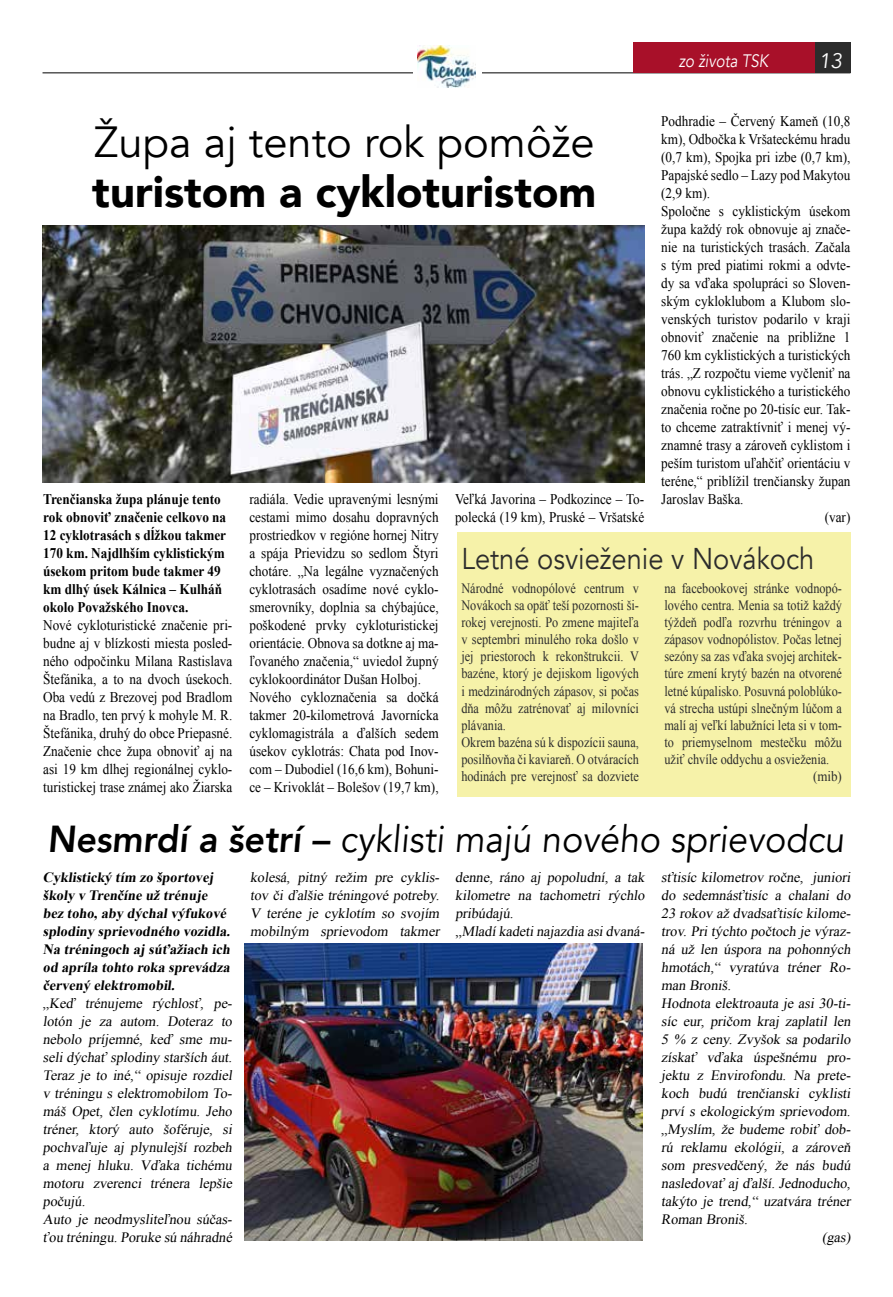
<style>
.page{position:relative;width:893px;height:1297px;background:#fff}
.page>*{position:absolute;margin:0;border:0;box-sizing:border-box;transform-origin:0 0}
.t1{font:900 43.5px "Avenir";color:#000}
.t2{font:43.5px "Avenir";color:#000}
.t3{font:37.5px "Avenir";color:#000;scale:.95 1}
.t4{font:30px "Avenir";color:#2c2c2c;scale:.91 1}
.t5{font:21px "Avenir";color:#fff}
.t6{font:18px "Avenir";color:#fff;scale:.84 1}
.t7{font:14.7px/18px "Times New Roman";color:#000;scale:.9 1}
.t8{font:700 14.7px/18px "Times New Roman";color:#000;scale:.9 1}
.t9{font:14.25px/18px "Times New Roman";color:#000}
.t10{font:14.25px/17.1px "Times New Roman";color:#2c2c2c;scale:.86 1}
.t11{font:700 14.25px/18px "Times New Roman";color:#000}
.t12{font:14.25px "Times New Roman";color:#2c2c2c;scale:.91 1}
.s1{font-weight:800}
</style>
<div class="page">
<hr style="left:43px;top:72px;width:807px;height:1px;background:#000">
<div style="left:798px;top:43px;width:52px;height:30px;background:#2c2c2c"></div>
<div style="left:633px;top:43px;width:182px;height:30px;background:#a81029"></div>
<div style="left:413px;top:43px;width:68px;height:46px;background:#fff"></div>
<img style="left:418px;top:46px;width:58px;height:41px">
<div style="left:457px;top:532px;width:393px;height:265px;background:#f6f2a9"></div>
<img style="left:43px;top:226px;width:602px;height:256px">
<img style="left:245px;top:944px;width:397px;height:297px">
<p class="t6" style="left:679px;top:50px;width:111px">zo života TSK</p>
<h3 class="t5" style="left:819px;top:48px;width:28px">13</h3>
<p class="t7" style="left:661px;top:112px;width:212px">Podhradie – Červený Kameň (10,8</p>
<p class="t7" style="left:661px;top:130px;width:212px">km), Odbočka k Vršateckému hradu</p>
<p class="t7" style="left:661px;top:148px;width:212px">(0,7 km), Spojka pri izbe (0,7 km),</p>
<p class="t7" style="left:661px;top:166px;width:212px">Papajské sedlo – Lazy pod Makytou</p>
<p class="t7" style="left:661px;top:184px;width:56px">(2,9 km).</p>
<p class="t7" style="left:661px;top:202px;width:212px">Spoločne s cyklistickým úsekom</p>
<p class="t7" style="left:661px;top:220px;width:212px">župa každý rok obnovuje aj znače-</p>
<p class="t7" style="left:661px;top:238px;width:212px">nie na turistických trasách. Začala</p>
<p class="t7" style="left:661px;top:256px;width:212px">s tým pred piatimi rokmi a odvte-</p>
<p class="t7" style="left:661px;top:274px;width:212px">dy sa vďaka spolupráci so Sloven-</p>
<p class="t7" style="left:661px;top:292px;width:212px">ským cykloklubom a Klubom slo-</p>
<p class="t7" style="left:661px;top:310px;width:212px">venských turistov podarilo v kraji</p>
<p class="t7" style="left:661px;top:328px;width:212px">obnoviť značenie na približne 1</p>
<p class="t7" style="left:661px;top:346px;width:212px">760 km cyklistických a turistických</p>
<p class="t7" style="left:661px;top:364px;width:212px">trás. „Z rozpočtu vieme vyčleniť na</p>
<p class="t7" style="left:661px;top:382px;width:212px">obnovu cyklistického a turistického</p>
<p class="t7" style="left:661px;top:400px;width:212px">značenia ročne po 20-tisíc eur. Tak-</p>
<p class="t7" style="left:661px;top:418px;width:212px">to chceme zatraktívniť i menej vý-</p>
<p class="t7" style="left:661px;top:436px;width:212px">znamné trasy a zároveň cyklistom i</p>
<p class="t7" style="left:661px;top:454px;width:212px">peším turistom uľahčiť orientáciu v</p>
<p class="t7" style="left:661px;top:472px;width:212px">teréne,“ priblížil trenčiansky župan</p>
<p class="t7" style="left:661px;top:490px;width:93px">Jaroslav Baška.</p>
<p class="t7" style="left:825px;top:508px;width:30px">(var)</p>
<h1 class="t2" style="left:94px;top:116px;width:502px">Župa aj tento rok pomôže</h1>
<h1 class="t1" style="left:92px;top:154px;width:506px">turistom a cykloturistom</h1>
<p class="t8" style="left:43px;top:490px;width:205px">Trenčianska župa plánuje tento rok obnoviť značenie celkovo na<br>12 cyklotrasách s dĺžkou takmer<br>170 km. Najdlhším cyklistickým úsekom pritom bude takmer 49 km dlhý úsek Kálnica – Kulháň okolo Považského Inovca.</p>
<p class="t7" style="left:43px;top:616px;width:212px;text-align:justify">Nové cykloturistické značenie pri&shy;budne aj v blízkosti miesta posled&shy;ného odpočinku Milana Rastislava Štefánika, a to na dvoch úsekoch.<br>Oba vedú z Brezovej pod Bradlom na Bradlo, ten prvý k mohyle M. R.<br>Štefánika, druhý do obce Priepasné.<br>Značenie chce župa obnoviť aj na asi 19 km dlhej regionálnej cyklo&shy;turistickej trase známej ako Žiarska</p>
<p class="t7" style="left:249px;top:490px;width:212px">radiála. Vedie upravenými lesnými cestami mimo dosahu dopravných prostriedkov v regióne hornej Nitry a spája Prievidzu so sedlom Štyri chotáre. „Na legálne vyznačených cyklotrasách osadíme nové cyklo&shy;smerovníky, doplnia sa chýbajúce, poškodené prvky cykloturistickej orientácie. Obnova sa dotkne aj ma&shy;ľovaného značenia,“ uviedol župný cyklokoordinátor Dušan Holboj.<br>Nového cykloznačenia sa dočká takmer 20-kilometrová Javornícka cyklomagistrála a ďalších sedem úsekov cyklotrás: Chata pod Inov&shy;com – Dubodiel (16,6 km), Bohuni&shy;ce – Krivoklát – Bolešov (19,7 km),</p>
<p class="t7" style="left:455px;top:490px;width:212px">Veľká Javorina – Podkozince – To&shy;polecká (19 km), Pruské – Vršatské</p>
<h3 class="t4" style="left:461px;top:540px;width:389px">Letné osvieženie v Novákoch</h3>
<p class="t10" style="left:461px;top:579px;width:208px">Národné vodnopólové centrum v<br>Novákoch sa opäť teší pozornosti ši&shy;rokej verejnosti. Po zmene majiteľa v septembri minulého roka došlo v jej priestoroch k rekonštrukcii. V bazéne, ktorý je dejiskom ligových i medzinárodných zápasov, si počas dňa môžu zatrénovať aj milovníci plávania.<br>Okrem bazéna sú k dispozícii sauna, posilňovňa či kaviareň. O otváracích hodinách pre verejnosť sa dozviete</p>
<p class="t10" style="left:664px;top:579px;width:208px">na facebookovej stránke vodnopó-</p>
<p class="t10" style="left:664px;top:596px;width:208px">lového centra. Menia sa totiž každý</p>
<p class="t10" style="left:664px;top:613px;width:208px">týždeň podľa rozvrhu tréningov a</p>
<p class="t10" style="left:664px;top:631px;width:208px">zápasov vodnopólistov. Počas letnej</p>
<p class="t10" style="left:664px;top:648px;width:208px">sezóny sa zas vďaka svojej architek-</p>
<p class="t10" style="left:664px;top:665px;width:208px">túre zmení krytý bazén na otvorené</p>
<p class="t10" style="left:664px;top:682px;width:208px">letné kúpalisko. Posuvná poloblúko-</p>
<p class="t10" style="left:664px;top:699px;width:208px">vá strecha ustúpi slnečným lúčom a</p>
<p class="t10" style="left:664px;top:716px;width:208px">malí aj veľkí labužníci leta si v tom-</p>
<p class="t10" style="left:664px;top:733px;width:208px">to priemyselnom mestečku môžu</p>
<p class="t10" style="left:664px;top:750px;width:193px">užiť chvíle oddychu a osvieženia.</p>
<p class="t12" style="left:813px;top:767px;width:33px">(mib)</p>
<h2 class="t3" style="left:47px;top:817px;width:845px"><span class="s1">Nesmrdí a šetrí –</span> cyklisti majú nového sprievodcu</h2>
<p class="t11" style="left:43px;top:868px;width:191px">Cyklistický tím zo športovej školy v Trenčíne už trénuj e bez toho, aby dýchal výfukové splodiny sprievodného vozidla.<br>Na tréningoch aj súťažiach ich od apríla tohto roka sprevádza červený elektromobil.</p>
<p class="t9" style="left:43px;top:994px;width:193px">„Keď trénuj eme rýchlosť, pe&shy;lotón j e za autom. Doteraz to nebolo príj emné, keď sme mu&shy;seli dýchať splodiny starších áut.<br>Teraz j e to iné,“ opisuj e rozdiel v tréningu s elektromobilom To&shy;máš Opet, člen cyklotímu. Jeho tréner, ktorý auto šoféruj e, si pochvaľuj e aj plynulej ší rozbeh a menej hluku. Vďaka tichému motoru zverenci trénera lepšie počujú.<br>Auto j e neodmysliteľnou súčas&shy;ťou tréningu.Poruke sú náhradné</p>
<p class="t9" style="left:250px;top:868px;width:193px;text-align:justify">kolesá, pitný režim pre cyklis&shy;tov či ďalšie tréningové potreby.<br>V teréne j e cyklotím so svoj ím mobilným sprievodom takmer</p>
<p class="t9" style="left:455px;top:868px;width:193px">denne, ráno aj popoludní, a tak kilometre na tachometri rýchlo pribúdaj ú.<br>„Mladíkadetinaj azdia asidvaná-</p>
<p class="t9" style="left:661px;top:868px;width:193px">sťtisíc kilometrov ročne, juniori</p>
<p class="t9" style="left:661px;top:886px;width:193px">do sedemnásťtisíc a chalani do</p>
<p class="t9" style="left:661px;top:904px;width:193px">23 rokov až dvadsaťtisíc kilome-</p>
<p class="t9" style="left:661px;top:922px;width:193px">trov. Pri týchto počtoch j e výraz-</p>
<p class="t9" style="left:661px;top:940px;width:193px">ná už len úspora na pohonných</p>
<p class="t9" style="left:661px;top:958px;width:193px">hmotách,“ vyratúva tréner Ro-</p>
<p class="t9" style="left:661px;top:976px;width:74px">man Broniš.</p>
<p class="t9" style="left:661px;top:994px;width:193px">Hodnota elektroauta j e asi 30-ti-</p>
<p class="t9" style="left:661px;top:1012px;width:193px">síc eur, pričom kraj zaplatil len</p>
<p class="t9" style="left:661px;top:1030px;width:193px">5 % z ceny. Zvyšok sa podarilo</p>
<p class="t9" style="left:661px;top:1048px;width:193px">získať vďaka úspešnému pro-</p>
<p class="t9" style="left:661px;top:1066px;width:193px">j ektu z Envirofondu. Na prete-</p>
<p class="t9" style="left:661px;top:1084px;width:193px">koch budú trenčianski cyklisti</p>
<p class="t9" style="left:661px;top:1102px;width:193px">prví s ekologickým sprievodom.</p>
<p class="t9" style="left:661px;top:1120px;width:193px">„Myslím, že budeme robiť dob-</p>
<p class="t9" style="left:661px;top:1138px;width:193px">rú reklamu ekológii, a zároveň</p>
<p class="t9" style="left:661px;top:1156px;width:193px">som presvedčený, že nás budú</p>
<p class="t9" style="left:661px;top:1174px;width:193px">nasledovať aj ďalší. Jednoducho,</p>
<p class="t9" style="left:661px;top:1192px;width:193px">takýto j e trend,“ uzatvára tréner</p>
<p class="t9" style="left:661px;top:1210px;width:90px">Roman Broniš.</p>
<p class="t9" style="left:822px;top:1228px;width:33px">(gas)</p>
</div>
